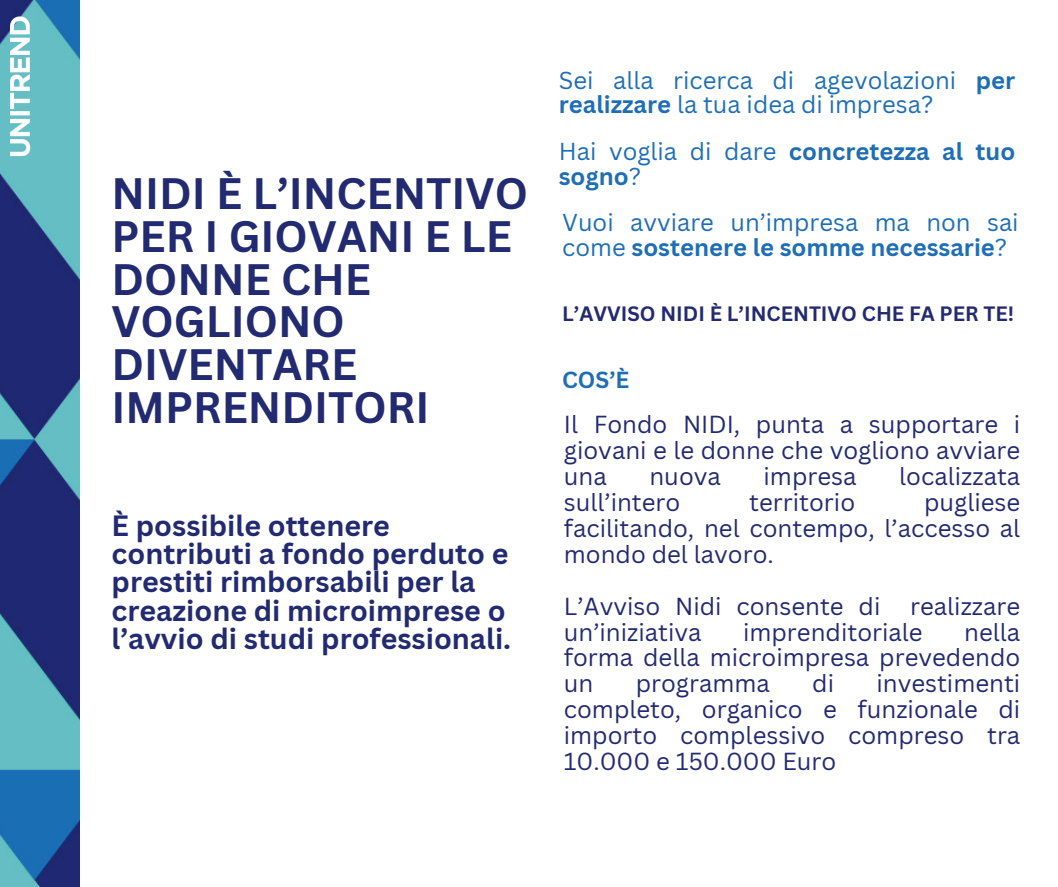
<style>
.page{position:relative;width:1058px;height:887px;background:#fff}
.page>*{position:absolute;margin:0;border:0;box-sizing:border-box;transform-origin:0 0}
.t1{font:700 42.9px/42.8px "Canva Sans";color:#222a72}
.t2{font:700 28.5px/28.2px "Canva Sans";color:#222a72}
.t3{font:24px/25.8px "Canva Sans";color:#222a72;text-align:justify}
.t4{font:23.85px/24.8px "Canva Sans";color:#1e6eb7}
.t5{font:700 23.85px/24.8px "Canva Sans";color:#1e6eb7}
.t6{font:700 22.65px "Canva Sans";color:#1e6eb7}
.t7{font:700 20.25px "Canva Sans";color:#222a72}
.s1{font-weight:700}
.s2{font-weight:400}
</style>
<div class="page">
<img style="left:0;top:0;width:79px;height:886px">
<img style="left:8px;top:15px;width:23px;height:147px">
<p class="t1" style="left:112px;top:171px;width:418px">NIDI È L’INCENTIVO<br>PER I GIOVANI E LE<br>DONNE CHE<br>VOGLIONO<br>DIVENTARE<br>IMPRENDITORI</p>
<p class="t2" style="left:112px;top:511px;width:401px">È possibile ottenere contributi a fondo perduto e prestiti rimborsabili per la creazione di microimprese o l’avvio di studi professionali.</p>
<h1 class="t4" style="left:559px;top:67px;width:458px">Sei alla ricerca di agevolazioni <span class="s1">per realizzare</span> la tua idea di impresa?</h1>
<h4 class="t5" style="left:559px;top:138px;width:458px"><span class="s2">Hai voglia di dare</span> concretezza al tuo sogno<span class="s2">?</span></h4>
<h4 class="t4" style="left:562px;top:210px;width:458px">Vuoi avviare un’impresa ma non sai come <span class="s1">sostenere le somme necessarie</span>?</h4>
<h2 class="t7" style="left:562px;top:299px;width:453px">L’AVVISO NIDI È L’INCENTIVO CHE FA PER TE!</h2>
<h4 class="t6" style="left:562px;top:363px;width:69px">COS’È</h4>
<p class="t3" style="left:564px;top:411px;width:458px">Il Fondo NIDI, punta a supportare i giovani e le donne che vogliono avviare una</p>
<p class="t3" style="left:649px;top:463px;width:73px">nuova</p>
<p class="t3" style="left:763px;top:463px;width:94px">impresa</p>
<p class="t3" style="left:899px;top:463px;width:123px">localizzata</p>
<p class="t3" style="left:564px;top:489px;width:118px">sull’intero</p>
<p class="t3" style="left:749px;top:489px;width:107px">territorio</p>
<p class="t3" style="left:564px;top:489px;width:458px;text-indent:360px">pugliese facilitando, nel contempo, l’accesso al mondo del lavoro.</p>
<h3 class="t3" style="left:564px;top:592px;width:458px">L’Avviso Nidi consente di realizzare un’iniziativa</h3>
<h3 class="t3" style="left:564px;top:618px;width:458px;text-indent:400px">nella forma della microimpresa prevedendo un</h3>
<h3 class="t3" style="left:743px;top:618px;width:181px">imprenditoriale</h3>
<h3 class="t3" style="left:564px;top:670px;width:458px;text-indent:312px">investimenti completo, organico e funzionale di importo complessivo compreso tra 10.000 e 150.000 Euro</h3>
<h3 class="t3" style="left:635px;top:670px;width:136px">programma</h3>
<h3 class="t3" style="left:812px;top:670px;width:23px">di</h3>
</div>
